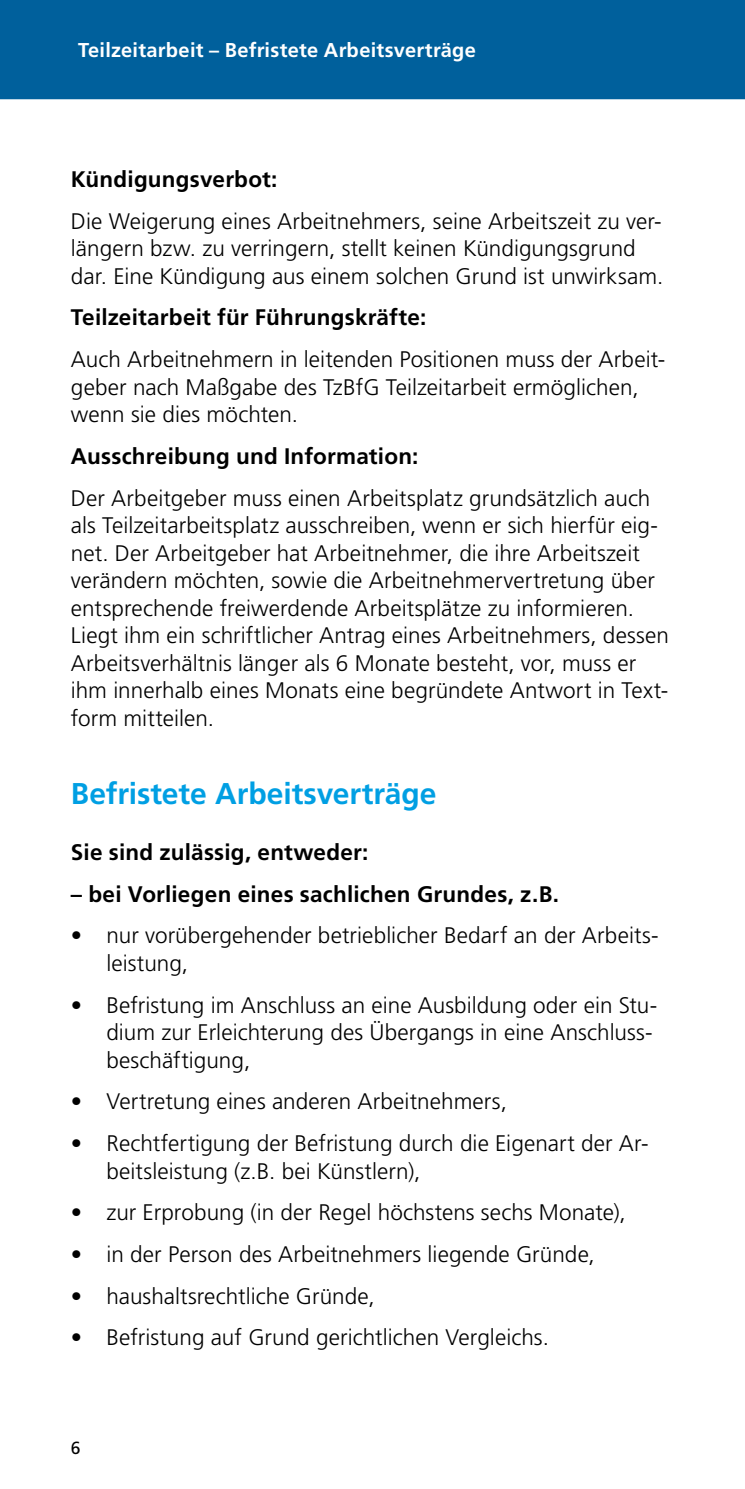
<style>
.page{position:relative;width:745px;height:1489px;background:#fff}
.page>*{position:absolute;margin:0;border:0;box-sizing:border-box;transform-origin:0 0}
.Headline_1{font:700 30px "Frutiger LT Pro";color:#009fe3}
.t1{font:300 22.5px/27.5px "Frutiger LT Pro";letter-spacing:.005em;color:#000}
.Headline_2{font:700 22.5px "Frutiger LT Pro";letter-spacing:.01em;color:#000}
.t2{font:700 20px "Frutiger LT Pro";letter-spacing:.015em;color:#fff}
.t3{font:17.5px "Frutiger LT Pro";color:#000}
</style>
<div class="page">
<div style="left:0;top:0;width:744px;height:99px;background:#00609c"></div>
<p class="t2" style="left:78px;top:38px;width:399px">Teilzeitarbeit – Befristete Arbeitsverträge</p>
<p class="Headline_2" style="left:71px;top:166px;width:208px">Kündigungsverbot:</p>
<p class="t1" style="left:71px;top:207px;width:593px">Die Weigerung eines Arbeitnehmers, seine Arbeitszeit zu ver&shy;längern bzw. zu verringern, stellt keinen Kündigungsgrund dar. Eine Kündigung aus einem solchen Grund ist unwirksam.</p>
<p class="Headline_2" style="left:71px;top:304px;width:356px">Teilzeitarbeit für Führungskräfte:</p>
<p class="t1" style="left:71px;top:346px;width:595px">Auch Arbeitnehmern in leitenden Positionen muss der Arbeit&shy;geber nach Maßgabe des TzBfG Teilzeitarbeit ermöglichen, wenn sie dies möchten.</p>
<p class="Headline_2" style="left:71px;top:442px;width:349px">Ausschreibung und Information:</p>
<p class="t1" style="left:71px;top:484px;width:599px">Der Arbeitgeber muss einen Arbeitsplatz grundsätzlich auch als Teilzeitarbeitsplatz ausschreiben, wenn er sich hierfür eig&shy;net. Der Arbeitgeber hat Arbeitnehmer, die ihre Arbeitszeit verändern möchten, sowie die Arbeitnehmervertretung über entsprechende freiwerdende Arbeitsplätze zu informieren.<br>Liegt ihm ein schriftlicher Antrag eines Arbeitnehmers, dessen Arbeitsverhältnis länger als 6 Monate besteht, vor, muss er ihm innerhalb eines Monats eine begründete Antwort in Text&shy;form mitteilen.</p>
<p class="Headline_1" style="left:71px;top:775px;width:367px">Befristete Arbeitsverträge</p>
<p class="Headline_2" style="left:71px;top:838px;width:299px">Sie sind zulässig, entweder:</p>
<p class="Headline_2" style="left:71px;top:880px;width:489px">– bei Vorliegen eines sachlichen Grundes, z.B.</p>
<p class="t1" style="left:106px;top:921px;width:553px;text-indent:-35px">• nur vorübergehender betrieblicher Bedarf an der Arbeits&shy;leistung,</p>
<p class="t1" style="left:106px;top:991px;width:552px;text-indent:-35px">• Befristung im Anschluss an eine Ausbildung oder ein Stu&shy;dium zur Erleichterung des Übergangs in eine Anschluss&shy;beschäftigung,</p>
<p class="t1" style="left:71px;top:1087px;width:437px">• Vertretung eines anderen Arbeitnehmers,</p>
<p class="t1" style="left:106px;top:1129px;width:543px;text-indent:-35px">• Rechtfertigung der Befristung durch die Eigenart der Ar&shy;beitsleistung (z.B. bei Künstlern),</p>
<p class="t1" style="left:71px;top:1198px;width:556px">• zur Erprobung (in der Regel höchstens sechs Monate),</p>
<p class="t1" style="left:71px;top:1240px;width:525px">• in der Person des Arbeitnehmers liegende Gründe,</p>
<p class="t1" style="left:71px;top:1282px;width:305px">• haushaltsrechtliche Gründe,</p>
<p class="t1" style="left:71px;top:1323px;width:479px">• Befristung auf Grund gerichtlichen Vergleichs.</p>
<p class="t3" style="left:71px;top:1436px;width:11px">6</p>
</div>
